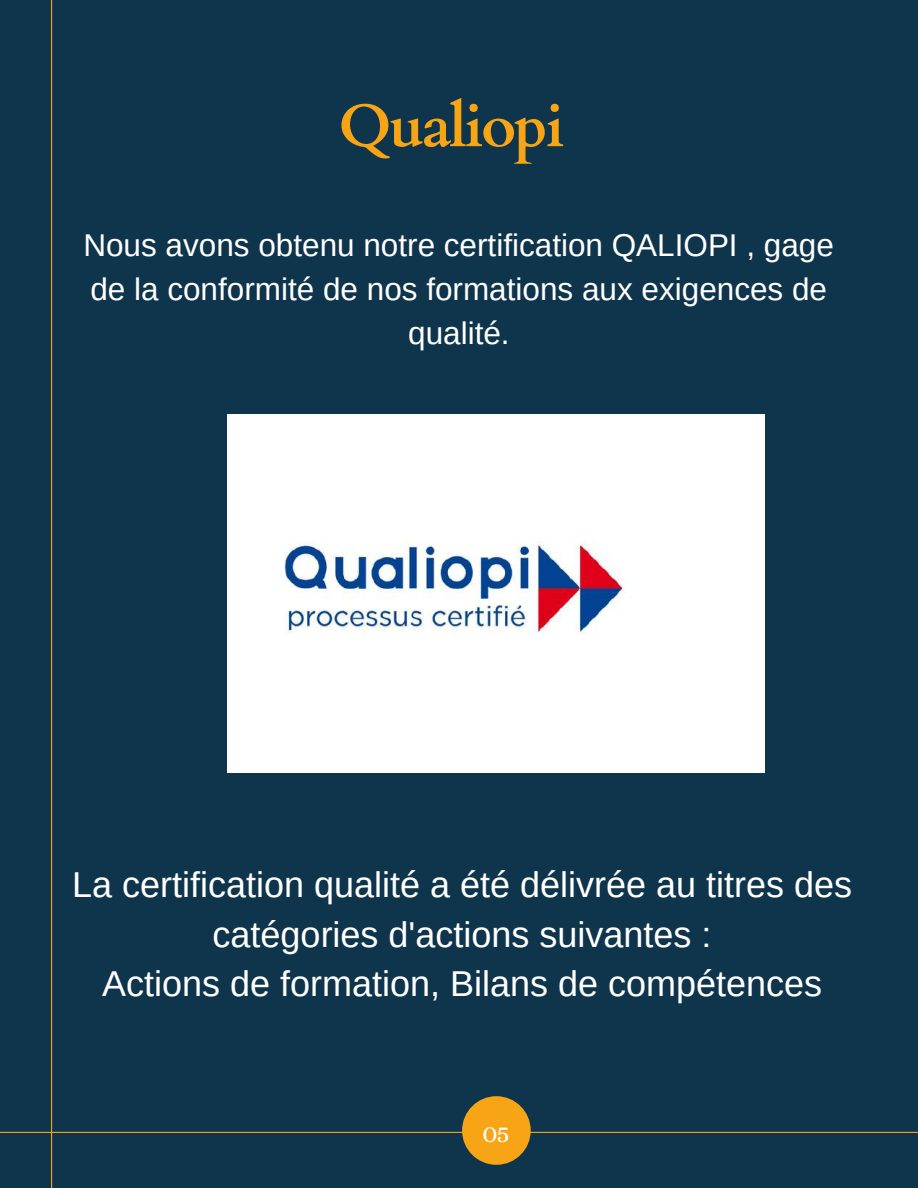
<style>
.page{position:relative;width:918px;height:1188px;background:#0f354c}
.page>*{position:absolute;margin:0;border:0;box-sizing:border-box;transform-origin:0 0}
.t1{font:700 60px "Cardo";letter-spacing:-.04em;color:#f7a515}
.t2{font:36px/49.5px "Arimo";color:#fff;text-align:center}
.t3{font:31.5px/43.8px "Arimo";color:#fff;text-align:center}
.t4{font:27px "Alice";color:#fff}
</style>
<div class="page">
<hr style="left:51px;top:0;width:1px;height:1188px;background:#f7a515">
<hr style="left:0;top:1132px;width:918px;height:1px;background:#f7a515">
<div style="left:462px;top:1096px;width:69px;height:69px;background:#f7a515;border-radius:50%"></div>
<img style="left:228px;top:415px;width:536px;height:358px">
<h1 class="t1" style="left:338px;top:87px;width:228px">Qualiopi</h1>
<p class="t3" style="left:83px;top:223px;width:752px">Nous avons obtenu notre certification QALIOPI , gage de la conformité de nos formations aux exigences de qualité.</p>
<p class="t2" style="left:72px;top:860px;width:782px">La certification qualité a été délivrée au titres des catégories d'actions suivantes :<br>Actions de formation, Bilans de compétences</p>
<p class="t4" style="left:482px;top:1118px;width:29px">05</p>
</div>
